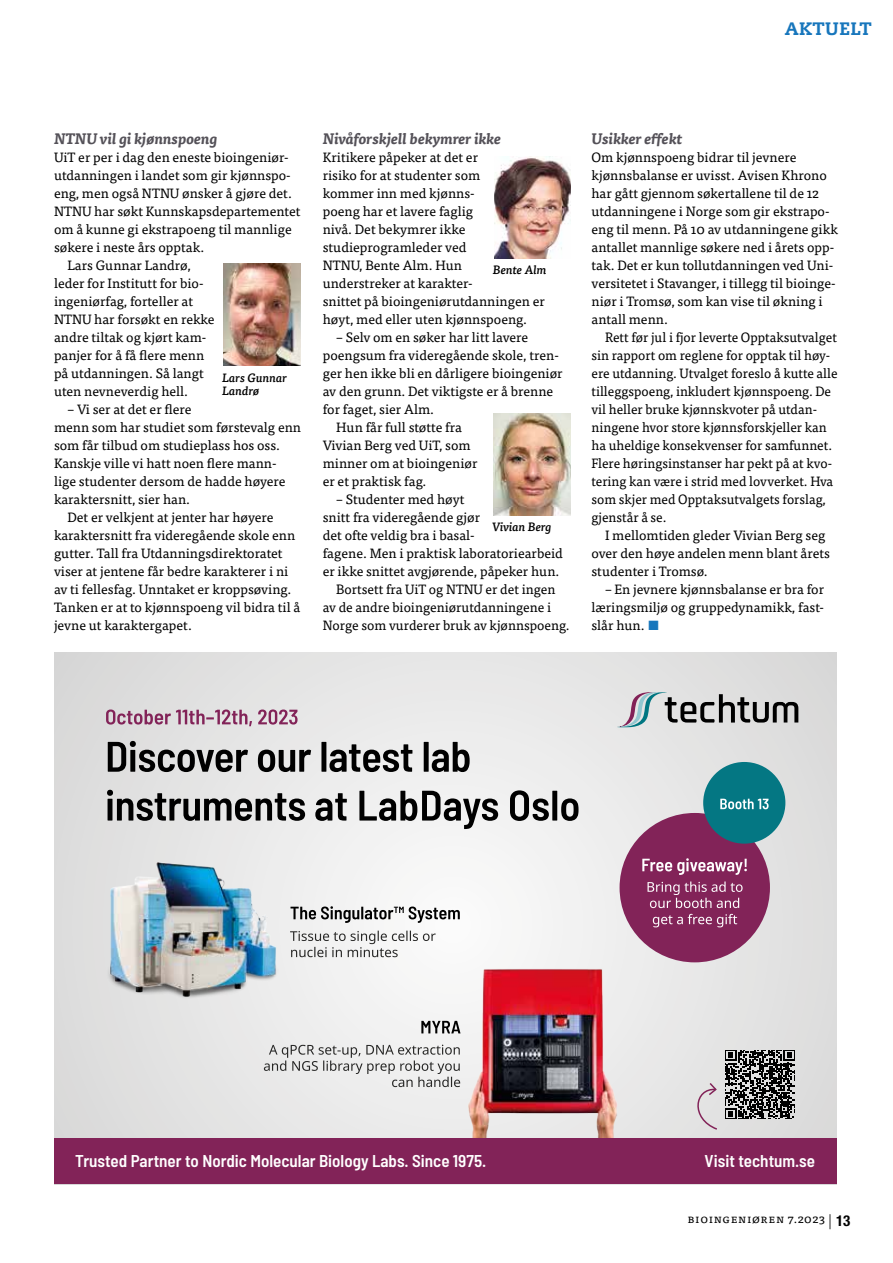
<style>
.page{position:relative;width:893px;height:1263px;background:#fff}
.page>*{position:absolute;margin:0;border:0;box-sizing:border-box;transform-origin:0 0}
.t1{font:800 18px "Caecilia LT Std";letter-spacing:.02em;color:#1776bc}
.t2{font:600 semi-condensed 17.1px "Barlow";color:#fff}
.t3{font:italic 700 15px "Tisa Pro";color:#545158}
.t4{font:13.5px/18px "Tisa Pro";color:#000}
.t5{font:italic 500 12px/13.5px "Tisa Pro";color:#000}
.t6{font:12px "Tisa Pro";letter-spacing:.05em;color:#000}
.s1{color:#1776bc}
.s2{font-family:"Helvetica Neue LT Pro";font-weight:300;font-size:15px}
.s3{font-family:"Helvetica Neue LT Pro";font-weight:700;font-stretch:condensed;font-size:15px}
</style>
<div class="page">
<svg style="left:54px;top:653px;width:782px;height:485px"></svg>
<svg style="left:107px;top:790px;width:471px;height:39px"></svg>
<svg style="left:108px;top:741px;width:362px;height:31px;background:#8e8e8e"></svg>
<svg style="left:106px;top:709px;width:192px;height:17px;background:#c0a0b2"></svg>
<img style="left:105px;top:862px;width:174px;height:137px">
<img style="left:415px;top:935px;width:254px;height:203px">
<div style="left:54px;top:1138px;width:782px;height:46px;background:#822358"></div>
<svg style="left:725px;top:1050px;width:70px;height:69px;background:#595959"></svg>
<svg style="left:690px;top:1081px;width:29px;height:50px"></svg>
<div style="left:620px;top:813px;width:150px;height:149px;background:#822358;border-radius:50%"></div>
<svg style="left:653px;top:914px;width:84px;height:13px"></svg>
<svg style="left:647px;top:881px;width:96px;height:27px"></svg>
<svg style="left:642px;top:858px;width:105px;height:17px"></svg>
<svg style="left:290px;top:931px;width:146px;height:26px"></svg>
<svg style="left:290px;top:906px;width:170px;height:17px"></svg>
<svg style="left:264px;top:1044px;width:196px;height:43px"></svg>
<svg style="left:421px;top:1021px;width:39px;height:12px"></svg>
<svg style="left:617px;top:692px;width:181px;height:35px;background:#a9abad"></svg>
<div style="left:703px;top:762px;width:82px;height:82px;background:#047783;border-radius:50%"></div>
<svg style="left:720px;top:799px;width:49px;height:10px"></svg>
<img style="left:224px;top:263px;width:76px;height:102px">
<img style="left:494px;top:413px;width:76px;height:102px">
<img style="left:494px;top:157px;width:77px;height:102px">
<h1 class="t1" style="left:785px;top:18px;width:88px">AKTUELT</h1>
<p class="t3" style="left:54px;top:127px;width:165px">NTNU vil gi kjønnspoeng</p>
<p class="t4" style="left:54px;top:147px;width:236px">UiT er per i dag den eneste bioingeniør-</p>
<p class="t4" style="left:54px;top:165px;width:238px">utdanningen i landet som gir kjønnspo-</p>
<p class="t4" style="left:54px;top:183px;width:239px">eng, men også NTNU ønsker å gjøre det.</p>
<p class="t4" style="left:54px;top:201px;width:248px">NTNU har søkt Kunnskapsdepartementet</p>
<p class="t4" style="left:54px;top:219px;width:239px">om å kunne gi ekstrapoeng til mannlige</p>
<p class="t4" style="left:54px;top:237px;width:152px">søkere i neste års opptak.</p>
<p class="t4" style="left:68px;top:255px;width:125px">Lars Gunnar Landrø,</p>
<p class="t4" style="left:54px;top:273px;width:151px">leder for Institutt for bio-</p>
<p class="t4" style="left:54px;top:291px;width:141px">ingeniørfag, forteller at</p>
<p class="t4" style="left:54px;top:309px;width:162px">NTNU har forsøkt en rekke</p>
<p class="t4" style="left:54px;top:327px;width:154px">andre tiltak og kjørt kam-</p>
<p class="t4" style="left:54px;top:345px;width:152px">panjer for å få flere menn</p>
<p class="t4" style="left:54px;top:363px;width:151px">på utdanningen. Så langt</p>
<p class="t4" style="left:54px;top:381px;width:136px">uten nevneverdig hell.</p>
<p class="t4" style="left:67px;top:399px;width:126px">– Vi ser at det er flere</p>
<p class="t4" style="left:54px;top:417px;width:249px">menn som har studiet som førstevalg enn</p>
<p class="t4" style="left:54px;top:435px;width:228px">som får tilbud om studieplass hos oss.</p>
<p class="t4" style="left:54px;top:453px;width:224px">Kanskje ville vi hatt noen flere mann-</p>
<p class="t4" style="left:54px;top:471px;width:233px">lige studenter dersom de hadde høyere</p>
<p class="t4" style="left:54px;top:489px;width:138px">karaktersnitt, sier han.</p>
<p class="t4" style="left:67px;top:507px;width:207px">Det er velkjent at jenter har høyere</p>
<p class="t4" style="left:54px;top:525px;width:243px">karaktersnitt fra videregående skole enn</p>
<p class="t4" style="left:54px;top:543px;width:230px">gutter. Tall fra Utdanningsdirektoratet</p>
<p class="t4" style="left:54px;top:561px;width:236px">viser at jentene får bedre karakterer i ni</p>
<p class="t4" style="left:54px;top:579px;width:239px">av ti fellesfag. Unntaket er kroppsøving.</p>
<p class="t4" style="left:54px;top:597px;width:248px">Tanken er at to kjønnspoeng vil bidra til å</p>
<p class="t4" style="left:54px;top:615px;width:139px">jevne ut karaktergapet.</p>
<p class="t5" style="left:222px;top:370px;width:66px">Lars Gunnar<br>Landrø</p>
<p class="t3" style="left:323px;top:127px;width:180px">Nivåforskjell bekymrer ikke</p>
<p class="t4" style="left:323px;top:147px;width:224px">Kritikere påpeker at det er<br>risiko for at studenter som<br>kommer inn med kjønns-<br>poeng har et lavere faglig<br>nivå. Det bekymrer ikke studieprogramleder ved<br>NTNU, Bente Alm. Hun<br>understreker at karakter-<br>snittet på bioingeniørutdanningen er høyt, med eller uten kjønnspoeng.</p>
<p class="t4" style="left:336px;top:327px;width:194px">– Selv om en søker har litt lavere</p>
<p class="t4" style="left:323px;top:345px;width:238px">poengsum fra videregående skole, tren-</p>
<p class="t4" style="left:323px;top:363px;width:241px">ger hen ikke bli en dårligere bioingeniør</p>
<p class="t4" style="left:323px;top:381px;width:232px">av den grunn. Det viktigste er å brenne</p>
<p class="t4" style="left:323px;top:399px;width:113px">for faget, sier Alm.</p>
<p class="t4" style="left:336px;top:417px;width:127px">Hun får full støtte fra</p>
<p class="t4" style="left:323px;top:435px;width:149px">Vivian Berg ved UiT, som</p>
<p class="t4" style="left:323px;top:453px;width:156px">minner om at bioingeniør</p>
<p class="t4" style="left:323px;top:471px;width:105px">er et praktisk fag.</p>
<p class="t4" style="left:336px;top:489px;width:130px">– Studenter med høyt</p>
<p class="t4" style="left:323px;top:507px;width:159px">snitt fra videregående gjør</p>
<p class="t4" style="left:323px;top:525px;width:154px">det ofte veldig bra i basal-</p>
<p class="t4" style="left:323px;top:543px;width:242px">fagene. Men i praktisk laboratoriearbeid</p>
<p class="t4" style="left:323px;top:561px;width:238px">er ikke snittet avgjørende, påpeker hun.</p>
<p class="t4" style="left:336px;top:579px;width:221px">Bortsett fra UiT og NTNU er det ingen</p>
<p class="t4" style="left:323px;top:597px;width:230px">av de andre bioingeniørutdanningene i</p>
<p class="t4" style="left:323px;top:615px;width:248px">Norge som vurderer bruk av kjønnspoeng.</p>
<p class="t5" style="left:493px;top:262px;width:55px">Bente Alm</p>
<p class="t5" style="left:492px;top:519px;width:61px">Vivian Berg</p>
<p class="t3" style="left:591px;top:127px;width:92px">Usikker efekt</p>
<p class="t4" style="left:591px;top:147px;width:248px">Om kjønnspoeng bidrar til jevnere kjønnsbalanse er uvisst. Avisen Khrono har gått gjennom søkertallene til de 12 utdanningene i Norge som gir ekstrapo&shy;eng til menn. På 10 av utdanningene gikk antallet mannlige søkere ned i årets opp&shy;tak. Det er kun tollutdanningen ved Uni&shy;versitetet i Stavanger, i tillegg til bioinge&shy;niør i Tromsø, som kan vise til økning i antall menn.</p>
<p class="t4" style="left:591px;top:327px;width:248px;text-indent:14px">Rett før jul i fjor leverte Opptaksutvalget sin rapport om reglene for opptak til høy&shy;ere utdanning. Utvalget foreslo å kutte alle tilleggspoeng, inkludert kjønnspoeng. De vil heller bruke kjønnskvoter på utdan&shy;ningene hvor store kjønnsforskjeller kan ha uheldige konsekvenser for samfunnet.<br>Flere høringsinstanser har pekt på at kvo&shy;tering kan være i strid med lovverket. Hva som skjer med Opptaksutvalgets forslag, gjenstår å se.</p>
<p class="t4" style="left:591px;top:525px;width:240px;text-indent:14px">I mellomtiden gleder Vivian Berg seg over den høye andelen menn blant årets studenter i Tromsø.</p>
<p class="t4" style="left:591px;top:579px;width:234px;text-align:justify;text-indent:14px">– En jevnere kjønnsbalanse er bra for læringsmiljø og gruppedynamikk, fast&shy;slår hun. <span class="s1">■</span></p>
<p class="t2" style="left:75px;top:1148px;width:412px">Trusted Partner to Nordic Molecular Biology Labs. Since 1975.</p>
<p class="t2" style="left:705px;top:1148px;width:112px">Visit techtum.se</p>
<p class="t6" style="left:687px;top:1209px;width:165px">Bioingeniøren 7.2023 <span class="s2">|</span> <span class="s3">13</span></p>
</div>
